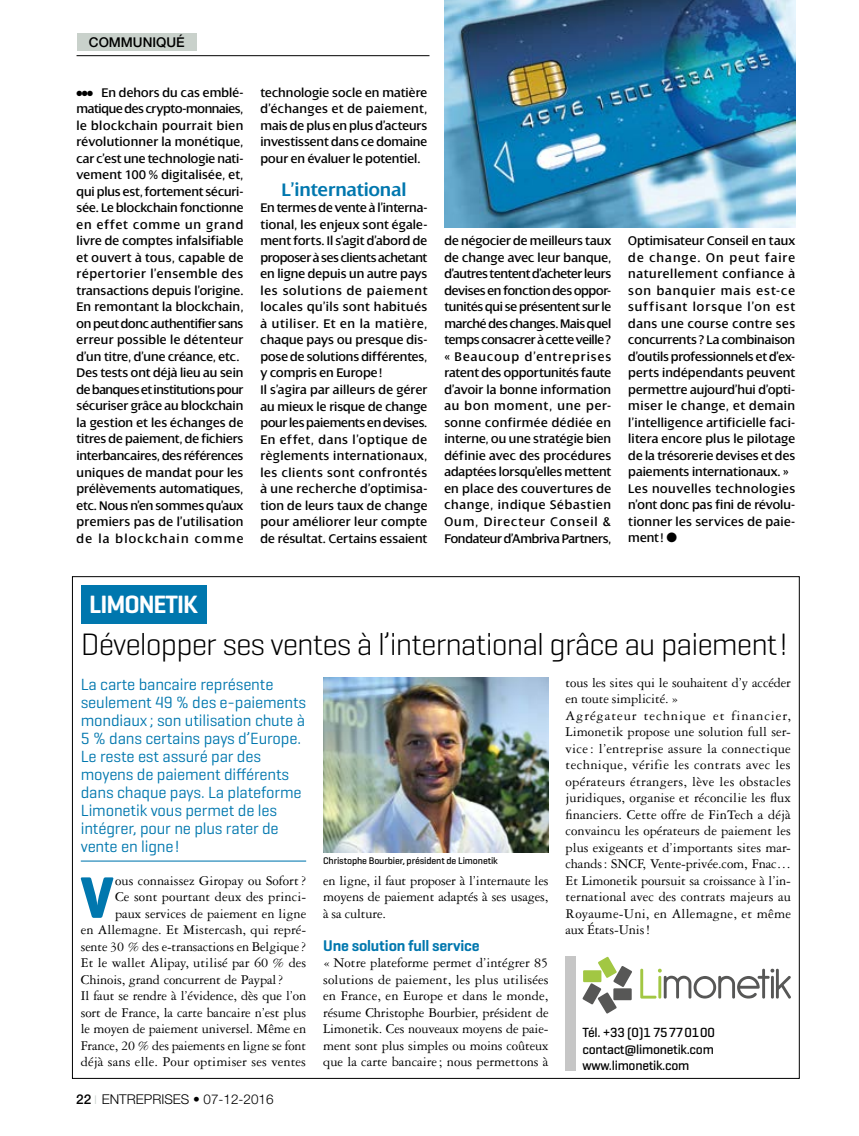
<style>
.page{position:relative;width:859px;height:1136px;background:#fff}
.page>*{position:absolute;margin:0;border:0;box-sizing:border-box;transform-origin:0 0}
.t1{font:700 59.55px "Geogrotesque";color:#0077ae}
.t2{font:300 31.5px "Geogrotesque";letter-spacing:-.03em;color:#000}
.t3{font:600 25.5px "Geogrotesque";letter-spacing:-.04em;color:#fff}
.t4{font:600 19.5px "Dialog";color:#0077ae}
.t5{font:16.5px/18px "Geogrotesque";letter-spacing:-.01em;color:#0077ae}
.t6{font:600 15.75px "Geogrotesque";letter-spacing:-.01em;color:#0077ae}
.t7{font:14.25px/16.5px "Garamond 3 LT Std";color:#000;text-align:justify}
.t8{font:14.25px "Garamond 3 LT Std";letter-spacing:.02em;color:#000}
.t9{font:14.25px "Garamond 3 LT Std";letter-spacing:.025em;color:#000}
.t10{font:14.25px "Garamond 3 LT Std";letter-spacing:.06em;color:#000}
.t11{font:13.5px/16.5px "Dialog";letter-spacing:.005em;color:#000}
.t12{font:500 13.5px/16.5px "Geogrotesque";letter-spacing:-.02em;color:#000;text-align:justify}
.t13{font:300 13.5px "Helvetica Neue";color:#000}
.t14{font:500 13.5px "Helvetica Neue";color:#000}
.t15{font:500 9.75px "Geogrotesque";letter-spacing:-.01em;color:#000}
.t16{font:7.5px "Zapf Dingbats ITC";color:#000}
.s1{font-weight:500}
.s2{font-size:12px;color:#c9d1cb}
</style>
<div class="page">
<div style="left:77px;top:33px;width:119px;height:17px;background:#c9d1cb"></div>
<hr style="left:81px;top:860px;width:225px;height:1px;background:#0077ae">
<div style="left:81px;top:585px;width:125px;height:38px;background:#0077ae"></div>
<svg style="left:566px;top:956px;width:225px;height:113px"></svg>
<svg style="left:583px;top:956px;width:49px;height:57px"></svg>
<div style="left:613px;top:988px;width:19px;height:12px;background:#575756"></div>
<svg style="left:640px;top:968px;width:151px;height:30px"></svg>
<img style="left:323px;top:677px;width:226px;height:174px">
<hr style="left:77px;top:55px;width:352px;height:1px;background:#000">
<img style="left:444px;top:0;width:351px;height:227px">
<p class="t14" style="left:89px;top:34px;width:97px">COMMUNIQUÉ</p>
<p class="t11" style="left:77px;top:84px;width:168px;text-indent:25px">En dehors du cas emblé&shy;matique des crypto-monnaies, le blockchain pourrait bien révolutionner la monétique, car c’est une technologie nati&shy;vement 100 % digitalisée, et, qui plus est, fortement sécuri&shy;sée. Le blockchain fonctionne en effet comme un grand livre de comptes infalsifiable et ouvert à tous, capable de répertorier l’ensemble des transactions depuis l’origine.<br>En remontant la blockchain, on peut donc authentifier sans erreur possible le détenteur d’un titre, d’une créance, etc.<br>Des tests ont déjà lieu au sein de banques et institutions pour sécuriser grâce au blockchain la gestion et les échanges de titres de paiement, de fichiers interbancaires, des références uniques de mandat pour les prélèvements automatiques, etc. Nous n’en sommes qu’aux premiers pas de l’utilisation de la blockchain comme</p>
<p class="t11" style="left:260px;top:84px;width:168px;text-align:justify">technologie socle en matière d’échanges et de paiement, mais de plus en plus d’acteurs investissent dans ce domaine pour en évaluer le potentiel.</p>
<p class="t16" style="left:77px;top:90px;width:18px">●●●</p>
<h3 class="t4" style="left:281px;top:179px;width:126px">L’international</h3>
<p class="t11" style="left:260px;top:200px;width:168px">En termes de vente à l’interna&shy;tional, les enjeux sont égale&shy;ment forts. Il s’agit d’abord de proposer à ses clients achetant en ligne depuis un autre pays les solutions de paiement locales qu’ils sont habitués à utiliser. Et en la matière, chaque pays ou presque dis&shy;pose de solutions différentes, y compris en Europe!<br>Il s’agira par ailleurs de gérer au mieux le risque de change pour les paiements en devises.<br>En effet, dans l’optique de règlements internationaux, les clients sont confrontés à une recherche d’optimisa&shy;tion de leurs taux de change pour améliorer leur compte de résultat. Certains essaient</p>
<p class="t11" style="left:444px;top:233px;width:168px;text-align:justify">de négocier de meilleurs taux de change avec leur banque, d’autres tentent d’acheter leurs devises en fonction des oppor&shy;tunités qui se présentent sur le marché des changes. Mais quel temps consacrer à cette veille? « Beaucoup d’entreprises ratent des opportunités faute d’avoir la bonne information au bon moment, une per&shy;sonne confirmée dédiée en interne, ou une stratégie bien définie avec des procédures adaptées lorsqu’elles mettent en place des couvertures de change, indique Sébastien Oum, Directeur Conseil &amp; Fondateur d’Ambriva Partners,</p>
<p class="t11" style="left:628px;top:233px;width:168px">Optimisateur Conseil en taux de change. On peut faire naturellement confiance à son banquier mais est-ce suffisant lorsque l’on est dans une course contre ses concurrents? La combinaison d’outils professionnels et d’ex&shy;perts indépendants peuvent permettre aujourd’hui d’opti&shy;miser le change, et demain l’intelligence artificielle faci&shy;litera encore plus le pilotage de la trésorerie devises et des paiements internationaux. »<br>Les nouvelles technologies n’ont donc pas fini de révolu&shy;tionner les services de paie&shy;ment! ●</p>
<h3 class="t3" style="left:89px;top:588px;width:110px">LIMONETIK</h3>
<h2 class="t2" style="left:81px;top:625px;width:708px">Développer ses ventes à l’international grâce au paiement !</h2>
<p class="t5" style="left:81px;top:674px;width:227px">La carte bancaire représente seulement 49 % des e-paiements mondiaux ; son utilisation chute à<br>5 % dans certains pays d’Europe.<br>Le reste est assuré par des moyens de paiement différents dans chaque pays. La plateforme<br>Limonetik vous permet de les intégrer, pour ne plus rater de vente en ligne !</p>
<h1 class="t1" style="left:80px;top:860px;width:35px">V</h1>
<p class="t7" style="left:115px;top:872px;width:193px">ous connaissez Giropay ou Sofort ?</p>
<p class="t7" style="left:115px;top:888px;width:193px">Ce sont pourtant deux des princi-</p>
<p class="t7" style="left:115px;top:905px;width:193px">paux services de paiement en ligne</p>
<p class="t7" style="left:81px;top:921px;width:227px">en Allemagne. Et Mistercash, qui repré-</p>
<p class="t7" style="left:81px;top:938px;width:227px">sente 30 % des e-transactions en Belgique ?</p>
<p class="t7" style="left:81px;top:954px;width:227px">Et le wallet Alipay, utilisé par 60 % des</p>
<p class="t7" style="left:81px;top:971px;width:204px">Chinois, grand concurrent de Paypal ?</p>
<p class="t7" style="left:81px;top:987px;width:227px">Il faut se rendre à l’évidence, dès que l’on</p>
<p class="t7" style="left:81px;top:1004px;width:227px">sort de France, la carte bancaire n’est plus</p>
<p class="t7" style="left:81px;top:1020px;width:227px">le moyen de paiement universel. Même en</p>
<p class="t7" style="left:81px;top:1037px;width:227px">France, 20 % des paiements en ligne se font</p>
<p class="t7" style="left:81px;top:1053px;width:227px">déjà sans elle. Pour optimiser ses ventes</p>
<p class="t13" style="left:76px;top:1090px;width:199px"><span class="s1">22</span> <span class="s2">l</span> ENTREPRISES • 07-12-2016</p>
<p class="t15" style="left:323px;top:854px;width:176px">Christophe Bourbier, président de Limonetik</p>
<p class="t7" style="left:323px;top:872px;width:227px">en ligne, il faut proposer à l’internaute les moyens de paiement adaptés à ses usages, à sa culture.</p>
<p class="t6" style="left:323px;top:935px;width:158px">Une solution full service</p>
<p class="t7" style="left:323px;top:954px;width:227px">« Notre plateforme permet d’intégrer 85 solutions de paiement, les plus utilisées en France, en Europe et dans le monde, résume Christophe Bourbier, président de Limonetik. Ces nouveaux moyens de paie&shy;ment sont plus simples ou moins coûteux que la carte bancaire ; nous permettons à</p>
<p class="t7" style="left:566px;top:674px;width:227px">tous les sites qui le souhaitent d’y accéder</p>
<p class="t7" style="left:566px;top:690px;width:115px">en toute simplicité. »</p>
<p class="t10" style="left:566px;top:707px;width:227px">Agrégateur technique et financier,</p>
<p class="t7" style="left:566px;top:723px;width:227px">Limonetik propose une solution full ser-</p>
<p class="t7" style="left:566px;top:740px;width:227px">vice : l’entreprise assure la connectique</p>
<p class="t9" style="left:566px;top:757px;width:227px">technique, vérifie les contrats avec les</p>
<p class="t8" style="left:566px;top:773px;width:227px">opérateurs étrangers, lève les obstacles</p>
<p class="t7" style="left:566px;top:789px;width:227px">juridiques, organise et réconcilie les ux</p>
<p class="t7" style="left:573px;top:806px;width:219px">nanciers. Cette offre de FinTech a déjà</p>
<p class="t7" style="left:566px;top:822px;width:227px">convaincu les opérateurs de paiement les</p>
<p class="t7" style="left:566px;top:839px;width:227px">plus exigeants et d’importants sites mar-</p>
<p class="t7" style="left:566px;top:855px;width:227px">chands : SNCF, Vente-privée.com, Fnac…</p>
<p class="t7" style="left:566px;top:872px;width:227px">Et Limonetik poursuit sa croissance à l’in-</p>
<p class="t7" style="left:566px;top:888px;width:227px">ternational avec des contrats majeurs au</p>
<p class="t7" style="left:566px;top:905px;width:227px">Royaume-Uni, en Allemagne, et même</p>
<p class="t7" style="left:566px;top:921px;width:86px">aux États-Unis !</p>
<p class="t12" style="left:583px;top:1023px;width:134px">Tél. +33 (0)1 75 77 01 00 contact@limonetik.com www.limonetik.com</p>
</div>
